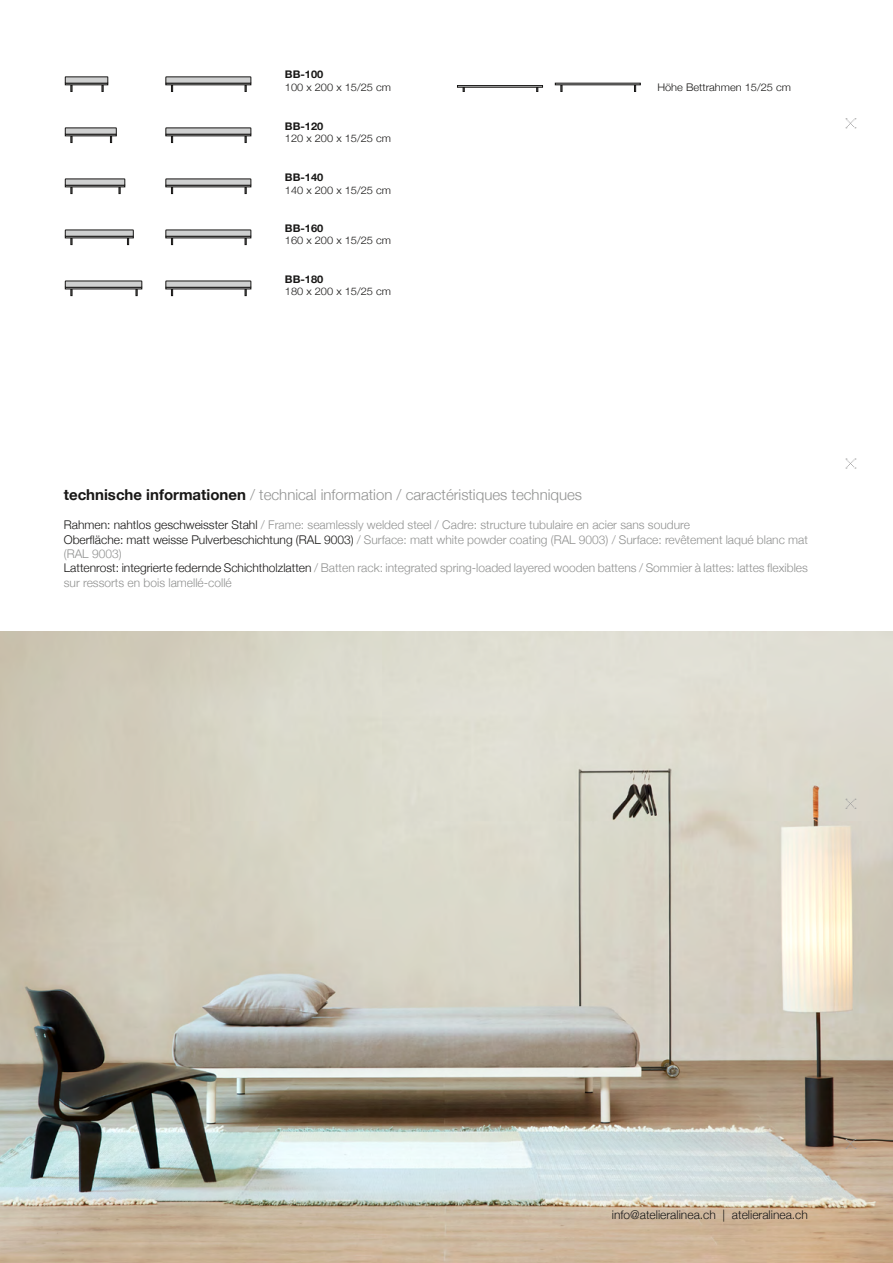
<style>
.page{position:relative;width:893px;height:1263px;background:#fff}
.page>*{position:absolute;margin:0;border:0;box-sizing:border-box;transform-origin:0 0}
.t1{font:300 15px "Helvetica Neue";color:#919291}
.t2{font:300 12px/14.4px "Helvetica Neue";color:#919291}
.t3{font:300 12px "Helvetica Neue";color:#181716}
.t4{font:300 10.5px "Helvetica Neue";color:#181716;scale:1.05 1}
.t5{font:700 10.5px "Helvetica Neue";color:#181716;scale:1.05 1}
.s1{font-weight:700;color:#181716}
.s2{color:#181716}
</style>
<div class="page">
<img style="left:0;top:631px;width:893px;height:632px">
<div style="left:65px;top:83px;width:43px;height:2px;border:1px solid #181716"></div>
<div style="left:65px;top:77px;width:43px;height:6px;background:#cfd0d0"></div>
<div style="left:65px;top:77px;width:43px;height:6px;border:1px solid #181716"></div>
<svg style="left:110px;top:136px;width:2px;height:7px"></svg>
<div style="left:65px;top:134px;width:51px;height:2px;border:1px solid #181716"></div>
<div style="left:65px;top:128px;width:51px;height:6px;background:#cfd0d0"></div>
<div style="left:65px;top:128px;width:51px;height:6px;border:1px solid #181716"></div>
<div style="left:65px;top:185px;width:60px;height:2px;border:1px solid #181716"></div>
<div style="left:65px;top:179px;width:60px;height:6px;background:#cfd0d0"></div>
<div style="left:65px;top:179px;width:60px;height:6px;border:1px solid #181716"></div>
<svg style="left:127px;top:238px;width:2px;height:7px"></svg>
<div style="left:65px;top:236px;width:68px;height:2px;border:1px solid #181716"></div>
<div style="left:65px;top:230px;width:68px;height:6px;background:#cfd0d0"></div>
<div style="left:65px;top:230px;width:68px;height:6px;border:1px solid #181716"></div>
<div style="left:65px;top:287px;width:77px;height:2px;border:1px solid #181716"></div>
<div style="left:65px;top:281px;width:77px;height:6px;background:#cfd0d0"></div>
<div style="left:65px;top:281px;width:77px;height:6px;border:1px solid #181716"></div>
<svg style="left:171px;top:85px;width:2px;height:7px"></svg>
<div style="left:166px;top:83px;width:85px;height:2px;border:1px solid #181716"></div>
<div style="left:166px;top:77px;width:85px;height:6px;background:#cfd0d0"></div>
<div style="left:166px;top:77px;width:85px;height:6px;border:1px solid #181716"></div>
<svg style="left:634px;top:85px;width:2px;height:7px"></svg>
<div style="left:457px;top:85px;width:86px;height:2px;border:1px solid #181716"></div>
<svg style="left:171px;top:136px;width:2px;height:7px"></svg>
<div style="left:166px;top:134px;width:85px;height:2px;border:1px solid #181716"></div>
<div style="left:166px;top:128px;width:85px;height:6px;background:#cfd0d0"></div>
<div style="left:166px;top:128px;width:85px;height:6px;border:1px solid #181716"></div>
<svg style="left:171px;top:187px;width:2px;height:7px"></svg>
<div style="left:166px;top:185px;width:85px;height:2px;border:1px solid #181716"></div>
<div style="left:166px;top:179px;width:85px;height:6px;background:#cfd0d0"></div>
<div style="left:166px;top:179px;width:85px;height:6px;border:1px solid #181716"></div>
<svg style="left:171px;top:238px;width:2px;height:7px"></svg>
<div style="left:166px;top:236px;width:85px;height:2px;border:1px solid #181716"></div>
<div style="left:166px;top:230px;width:85px;height:6px;background:#cfd0d0"></div>
<div style="left:166px;top:230px;width:85px;height:6px;border:1px solid #181716"></div>
<svg style="left:171px;top:289px;width:2px;height:7px"></svg>
<div style="left:166px;top:287px;width:85px;height:2px;border:1px solid #181716"></div>
<div style="left:166px;top:281px;width:85px;height:6px;background:#cfd0d0"></div>
<div style="left:166px;top:281px;width:85px;height:6px;border:1px solid #181716"></div>
<svg style="left:845px;top:1139px;width:11px;height:10px"></svg>
<svg style="left:845px;top:799px;width:11px;height:10px"></svg>
<svg style="left:845px;top:459px;width:11px;height:10px"></svg>
<svg style="left:845px;top:118px;width:11px;height:10px"></svg>
<svg style="left:724px;top:1209px;width:1px;height:13px"></svg>
<p class="t5" style="left:285px;top:66px;width:38px">BB-100</p>
<p class="t4" style="left:285px;top:79px;width:103px">100 x 200 x 15/25 cm</p>
<p class="t4" style="left:657px;top:79px;width:129px">Höhe Bettrahmen 15/25 cm</p>
<p class="t5" style="left:285px;top:118px;width:38px">BB-120</p>
<p class="t4" style="left:285px;top:130px;width:103px">120 x 200 x 15/25 cm</p>
<p class="t5" style="left:285px;top:169px;width:38px">BB-140</p>
<p class="t4" style="left:285px;top:181px;width:103px">140 x 200 x 15/25 cm</p>
<p class="t5" style="left:285px;top:220px;width:38px">BB-160</p>
<p class="t4" style="left:285px;top:232px;width:103px">160 x 200 x 15/25 cm</p>
<p class="t5" style="left:285px;top:271px;width:38px">BB-180</p>
<p class="t4" style="left:285px;top:283px;width:103px">180 x 200 x 15/25 cm</p>
<p class="t1" style="left:64px;top:483px;width:520px"><span class="s1">technische informationen</span> / technical information / caractéristiques techniques</p>
<p class="t2" style="left:64px;top:517px;width:746px"><span class="s2">Rahmen: nahtlos geschweisster Stahl</span> / Frame: seamlessly welded steel / Cadre: structure tubulaire en acier sans soudure<br><span class="s2">Oberfläche: matt weisse Pulverbeschichtung (RAL 9003)</span> / Surface: matt white powder coating (RAL 9003) / Surface: revêtement laqué blanc mat (RAL 9003)<br><span class="s2">Lattenrost: integrierte federnde Schichtholzlatten</span> / Batten rack: integrated spring-loaded layered wooden battens / Sommier à lattes: lattes flexibles sur ressorts en bois lamellé-collé</p>
<p class="t3" style="left:612px;top:1205px;width:106px">info@atelieralinea.ch</p>
<p class="t3" style="left:732px;top:1205px;width:78px">atelieralinea.ch</p>
</div>
